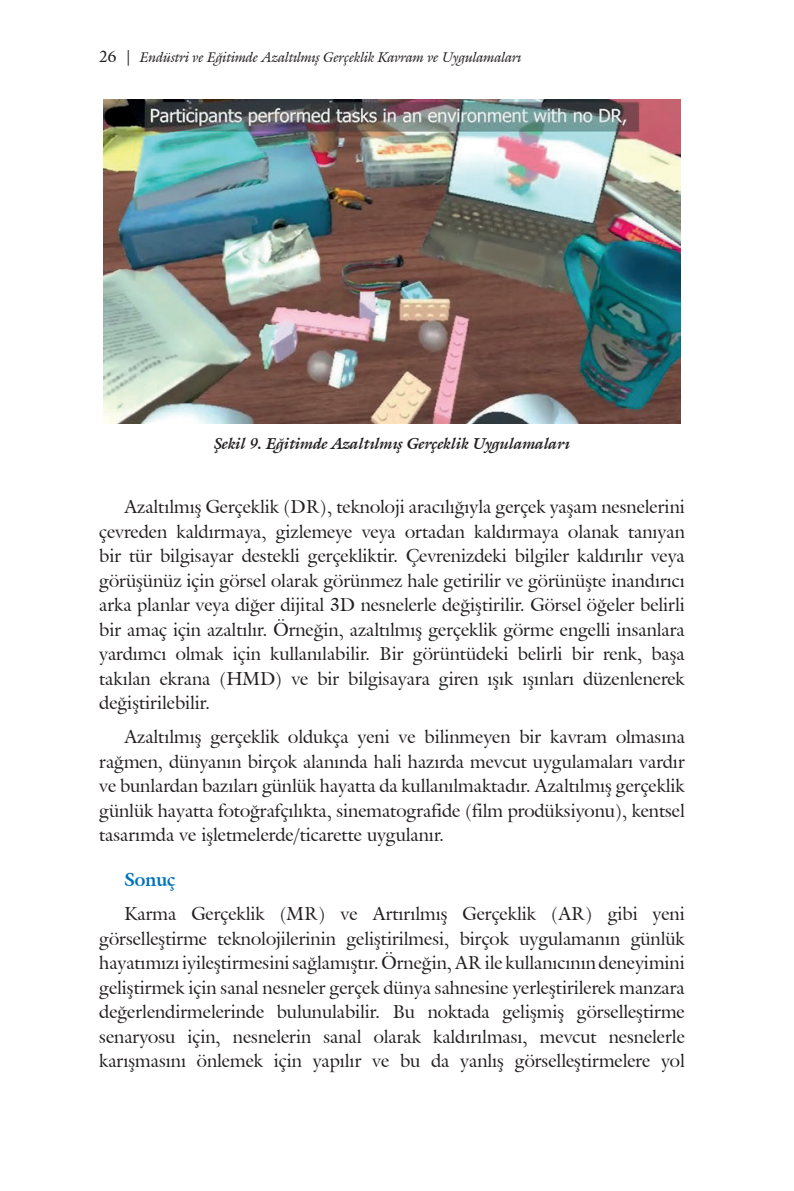
<style>
.page{position:relative;width:794px;height:1191px;background:#fff}
.page>*{position:absolute;margin:0;border:0;box-sizing:border-box;transform-origin:0 0}
.t1{font:18.38px/24.5px "Galliard IT Cby BT";color:#231f20;text-align:justify}
.t2{font:700 18.38px "Galliard IT Cby BT";color:#0072bc}
.t3{font:italic 700 15.75px "Galliard IT Cby BT";color:#231f20}
.t4{font:italic 14px "Galliard IT Cby BT";color:#231f20}
.s1{font-style:normal;font-size:15.75px}
</style>
<div class="page">
<img style="left:104px;top:99px;width:576px;height:324px">
<p class="t4" style="left:99px;top:47px;width:424px"><span class="s1">26 |</span> Endüstri ve Eğitimde Azaltılmış Gerçeklik Kavram ve Uygulamaları</p>
<p class="t3" style="left:214px;top:433px;width:357px">Şekil 9. Eğitimde Azaltılmış Gerçeklik Uygulamaları</p>
<p class="t1" style="left:99px;top:494px;width:587px;text-indent:25px">Azaltılmış Gerçeklik (DR), teknoloji aracılığıyla gerçek yaşam nesnelerini çevreden kaldırmaya, gizlemeye veya ortadan kaldırmaya olanak tanıyan bir tür bilgisayar destekli gerçekliktir. Çevrenizdeki bilgiler kaldırılır veya görüşünüz için görsel olarak görünmez hale getirilir ve görünüşte inandırıcı arka planlar veya diğer dijital 3D nesnelerle değiştirilir. Görsel öğeler belirli bir amaç için azaltılır. Örneğin, azaltılmış gerçeklik görme engelli insanlara yardımcı olmak için kullanılabilir. Bir görüntüdeki belirli bir renk, başa takılan ekrana (HMD) ve bir bilgisayara giren ışık ışınları düzenlenerek değiştirilebilir.</p>
<p class="t1" style="left:99px;top:724px;width:587px;text-indent:25px">Azaltılmış gerçeklik oldukça yeni ve bilinmeyen bir kavram olmasına rağmen, dünyanın birçok alanında hali hazırda mevcut uygulamaları vardır ve bunlardan bazıları günlük hayatta da kullanılmaktadır. Azaltılmış gerçeklik günlük hayatta fotoğrafçılıkta, sinematografide (film prodüksiyonu), kentsel tasarımda ve işletmelerde/ticarette uygulanır.</p>
<p class="t2" style="left:124px;top:867px;width:53px">Sonuç</p>
<p class="t1" style="left:99px;top:901px;width:587px;text-indent:25px">Karma Gerçeklik (MR) ve Artırılmış Gerçeklik (AR) gibi yeni görselleştirme teknolojilerinin geliştirilmesi, birçok uygulamanın günlük hayatımızı iyileştirmesini sağlamıştır. Örneğin, AR ile kullanıcının deneyimini geliştirmek için sanal nesneler gerçek dünya sahnesine yerleştirilerek manzara değerlendirmelerinde bulunulabilir. Bu noktada gelişmiş görselleştirme senaryosu için, nesnelerin sanal olarak kaldırılması, mevcut nesnelerle karışmasını önlemek için yapılır ve bu da yanlış görselleştirmelere yol</p>
</div>
